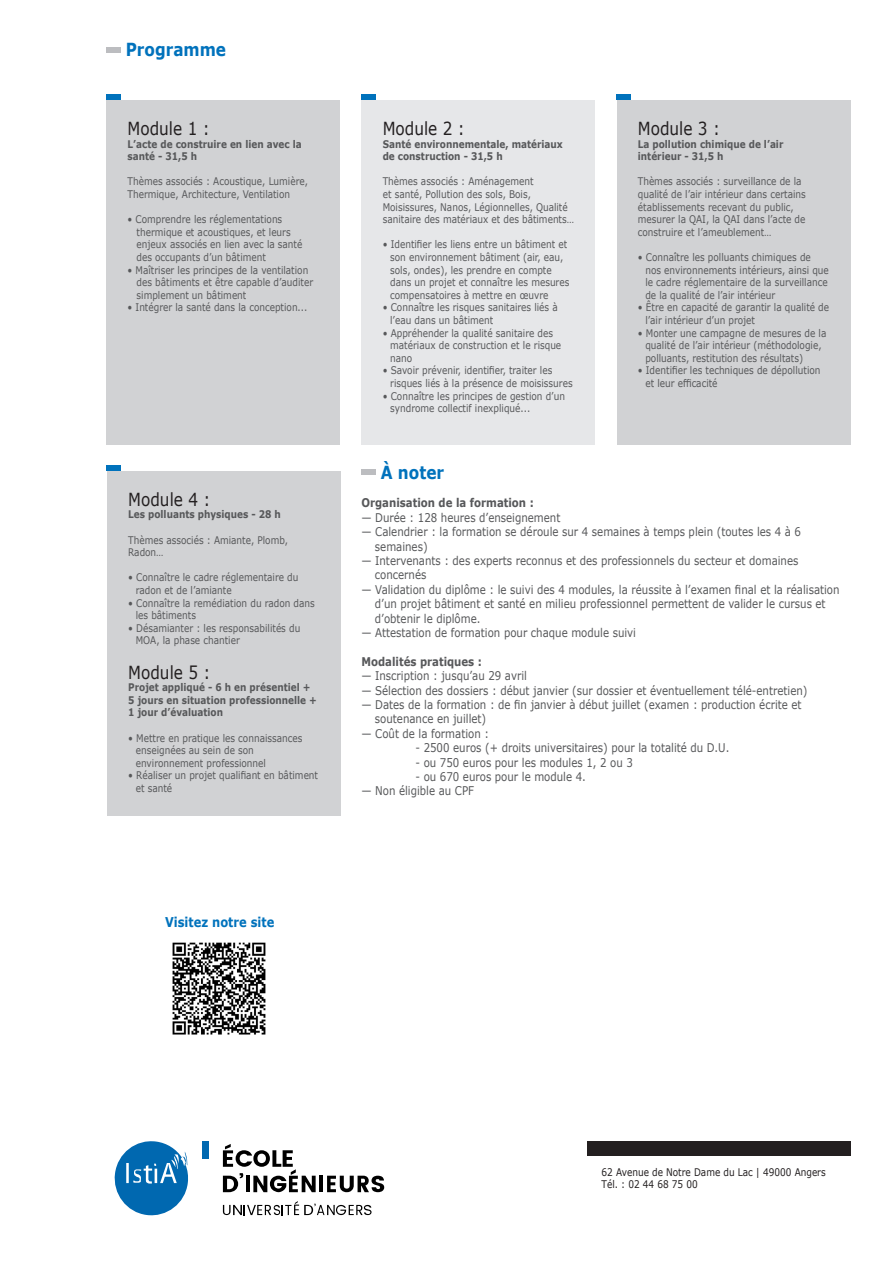
<style>
.page{position:relative;width:893px;height:1263px;background:#fff}
.page>*{position:absolute;margin:0;border:0;box-sizing:border-box;transform-origin:0 0}
.t1{font:18px "Verdana";color:#231f20;scale:.85 1}
.t2{font:700 18px "Verdana";color:#0072bc;scale:.85 1}
.t3{font:700 13.5px "Verdana";color:#0072bc;scale:.85 1}
.t4{font:12px/14.4px "Verdana";color:#57585a;scale:.85 1}
.t5{font:700 12px "Verdana";color:#57585a;scale:.85 1}
.t6{font:10.5px/12.6px "Verdana";color:#57585a;scale:.85 1}
.t7{font:700 10.5px/12.6px "Verdana";color:#57585a;scale:.85 1}
.t8{font:10.5px/12.6px "Verdana";color:#231f20;scale:.85 1}
</style>
<div class="page">
<div style="left:587px;top:1142px;width:263px;height:14px;background:#231f20"></div>
<div style="left:106px;top:47px;width:14px;height:6px;background:#bcbdc0"></div>
<div style="left:361px;top:469px;width:15px;height:6px;background:#bcbdc0"></div>
<div style="left:106px;top:100px;width:234px;height:345px;background:#d1d2d4"></div>
<div style="left:106px;top:94px;width:14px;height:6px;background:#0072bc"></div>
<div style="left:361px;top:100px;width:234px;height:345px;background:#e6e7e9"></div>
<div style="left:361px;top:94px;width:15px;height:6px;background:#0072bc"></div>
<div style="left:617px;top:100px;width:233px;height:345px;background:#d1d2d4"></div>
<div style="left:617px;top:94px;width:14px;height:6px;background:#0072bc"></div>
<img style="left:172px;top:942px;width:94px;height:93px">
<div style="left:107px;top:471px;width:234px;height:345px;background:#d1d2d4"></div>
<div style="left:106px;top:465px;width:14px;height:6px;background:#0072bc"></div>
<svg style="left:223px;top:1201px;width:148px;height:14px"></svg>
<div style="left:203px;top:1141px;width:6px;height:18px;background:#0068b0"></div>
<svg style="left:223px;top:1144px;width:93px;height:48px"></svg>
<hr style="left:319px;top:1176px;width:4px;height:16px;background:#000">
<svg style="left:327px;top:1176px;width:57px;height:16px"></svg>
<svg style="left:114px;top:1141px;width:74px;height:75px"></svg>
<h1 class="t2" style="left:126px;top:37px;width:120px">Programme</h1>
<p class="t1" style="left:128px;top:116px;width:98px">Module 1 :</p>
<p class="t7" style="left:128px;top:137px;width:206px">L’acte de construire en lien avec la santé - 31,5 h</p>
<p class="t6" style="left:128px;top:175px;width:214px">Thèmes associés : Acoustique, Lumière,<br>Thermique, Architecture, Ventilation</p>
<p class="t6" style="left:137px;top:213px;width:197px;text-indent:-9px">• Comprendre les réglementations thermique et acoustiques, et leurs enjeux associés en lien avec la santé des occupants d’un bâtiment</p>
<p class="t6" style="left:137px;top:263px;width:209px;text-indent:-9px">• Maîtriser les principes de la ventilation des bâtiments et être capable d’auditer simplement un bâtiment</p>
<p class="t6" style="left:128px;top:301px;width:213px">• Intégrer la santé dans la conception...</p>
<p class="t1" style="left:128px;top:487px;width:98px">Module 4 :</p>
<p class="t7" style="left:128px;top:508px;width:181px">Les polluants physiques - 28 h</p>
<p class="t6" style="left:128px;top:533px;width:190px">Thèmes associés : Amiante, Plomb,<br>Radon…</p>
<p class="t6" style="left:136px;top:571px;width:193px;text-indent:-8px">• Connaître le cadre réglementaire du radon et de l’amiante</p>
<p class="t6" style="left:136px;top:596px;width:212px;text-indent:-8px">• Connaître la remédiation du radon dans les bâtiments</p>
<p class="t6" style="left:136px;top:621px;width:195px;text-indent:-8px">• Désamianter : les responsabilités du<br>MOA, la phase chantier</p>
<p class="t1" style="left:128px;top:660px;width:98px">Module 5 :</p>
<p class="t7" style="left:128px;top:681px;width:223px">Projet appliqué - 6 h en présentiel +<br>5 jours en situation professionnelle +<br>1 jour d’évaluation</p>
<p class="t6" style="left:136px;top:731px;width:198px;text-indent:-8px">• Mettre en pratique les connaissances enseignées au sein de son environnement professionnel</p>
<p class="t6" style="left:136px;top:769px;width:216px;text-indent:-8px">• Réaliser un projet qualifiant en bâtiment et santé</p>
<p class="t1" style="left:383px;top:116px;width:98px">Module 2 :</p>
<p class="t7" style="left:383px;top:137px;width:214px">Santé environnementale, matériaux de construction - 31,5 h</p>
<p class="t6" style="left:383px;top:175px;width:227px">Thèmes associés : Aménagement<br>et santé, Pollution des sols, Bois, Moisissures, Nanos, Légionnelles, Qualité sanitaire des matériaux et des bâtiments…</p>
<p class="t6" style="left:390px;top:238px;width:212px;text-indent:-8px">• Identifier les liens entre un bâtiment et son environnement bâtiment (air, eau, sols, ondes), les prendre en compte dans un projet et connaître les mesures compensatoires à mettre en œuvre</p>
<p class="t6" style="left:390px;top:301px;width:199px;text-indent:-8px">• Connaître les risques sanitaires liés à l’eau dans un bâtiment</p>
<p class="t6" style="left:390px;top:326px;width:203px;text-indent:-8px">• Appréhender la qualité sanitaire des matériaux de construction et le risque nano</p>
<p class="t6" style="left:390px;top:364px;width:216px;text-indent:-8px">• Savoir prévenir, identifier, traiter les risques liés à la présence de moisissures</p>
<p class="t6" style="left:390px;top:389px;width:207px;text-indent:-8px">• Connaître les principes de gestion d’un syndrome collectif inexpliqué...</p>
<p class="t1" style="left:638px;top:116px;width:98px">Module 3 :</p>
<p class="t7" style="left:638px;top:137px;width:173px">La pollution chimique de l’air intérieur - 31,5 h</p>
<p class="t6" style="left:638px;top:175px;width:199px">Thèmes associés : surveillance de la qualité de l’air intérieur dans certains établissements recevant du public, mesurer la QAI, la QAI dans l’acte de construire et l’ameublement…</p>
<p class="t6" style="left:645px;top:251px;width:217px;text-indent:-8px">• Connaître les polluants chimiques de nos environnements intérieurs, ainsi que le cadre réglementaire de la surveillance de la qualité de l’air intérieur</p>
<p class="t6" style="left:645px;top:301px;width:218px;text-indent:-8px">• Être en capacité de garantir la qualité de l’air intérieur d’un projet</p>
<p class="t6" style="left:645px;top:326px;width:214px;text-indent:-8px">• Monter une campagne de mesures de la qualité de l’air intérieur (méthodologie, polluants, restitution des résultats)</p>
<p class="t6" style="left:645px;top:364px;width:208px;text-indent:-8px">• Identifier les techniques de dépollution et leur efficacité</p>
<p class="t2" style="left:381px;top:459px;width:76px">À noter</p>
<p class="t5" style="left:361px;top:494px;width:204px">Organisation de la formation :</p>
<p class="t4" style="left:361px;top:510px;width:236px">— Durée : 128 heures d’enseignement</p>
<p class="t4" style="left:375px;top:524px;width:503px;text-indent:-14px">— Calendrier : la formation se déroule sur 4 semaines à temps plein (toutes les 4 à 6 semaines)</p>
<p class="t4" style="left:375px;top:553px;width:500px;text-indent:-14px">— Intervenants : des experts reconnus et des professionnels du secteur et domaines concernés</p>
<p class="t4" style="left:375px;top:582px;width:548px;text-indent:-14px">— Validation du diplôme : le suivi des 4 modules, la réussite à l’examen final et la réalisation d’un projet bâtiment et santé en milieu professionnel permettent de valider le cursus et d’obtenir le diplôme.</p>
<p class="t4" style="left:361px;top:625px;width:325px">— Attestation de formation pour chaque module suivi</p>
<p class="t5" style="left:361px;top:653px;width:143px">Modalités pratiques :</p>
<p class="t4" style="left:361px;top:668px;width:196px">— Inscription : jusqu’au 29 avril</p>
<p class="t4" style="left:361px;top:683px;width:526px">— Sélection des dossiers : début janvier (sur dossier et éventuellement télé-entretien)</p>
<p class="t4" style="left:375px;top:697px;width:503px;text-indent:-14px">— Dates de la formation : de fin janvier à début juillet (examen : production écrite et soutenance en juillet)</p>
<p class="t4" style="left:361px;top:726px;width:152px">— Coût de la formation :</p>
<p class="t4" style="left:415px;top:740px;width:371px">- 2500 euros (+ droits universitaires) pour la totalité du D.U.</p>
<p class="t4" style="left:415px;top:755px;width:257px">- ou 750 euros pour les modules 1, 2 ou 3</p>
<p class="t4" style="left:415px;top:769px;width:202px">- ou 670 euros pour le module 4.</p>
<p class="t4" style="left:361px;top:784px;width:134px">— Non éligible au CPF</p>
<p class="t3" style="left:165px;top:912px;width:130px">Visitez notre site</p>
<p class="t8" style="left:601px;top:1165px;width:265px">62 Avenue de Notre Dame du Lac | 49000 Angers<br>Tél. : 02 44 68 75 00</p>
</div>
